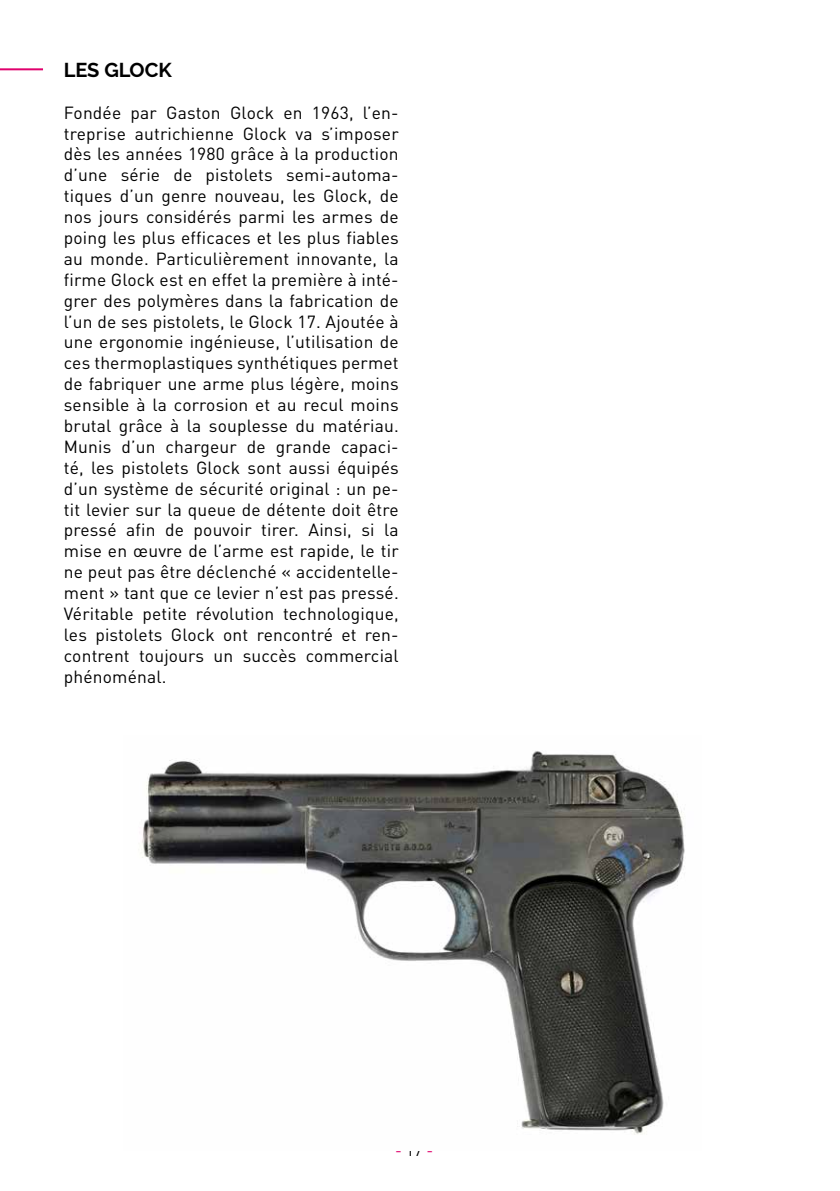
<style>
.page{position:relative;width:840px;height:1191px;background:#fff}
.page>*{position:absolute;margin:0;border:0;box-sizing:border-box;transform-origin:0 0}
.t1{font:700 20px "Raleway";color:#000}
.t2{font:17.4px/20.8px "DIN Pro";letter-spacing:.01em;color:#000;text-align:justify}
.t3{font:16px "DIN Pro";color:#e0006d}
.s1{color:#000}
</style>
<div class="page">
<img style="left:141px;top:751px;width:544px;height:384px">
<hr style="left:0;top:68px;width:43px;height:2px;background:#e0006d">
<p class="t1" style="left:64px;top:58px;width:109px">LES GLOCK</p>
<p class="t2" style="left:64px;top:100px;width:336px">Fondée par Gaston Glock en 1963, l’en&shy;treprise autrichienne Glock va s’imposer dès les années 1980 grâce à la production d’une série de pistolets semi-automa&shy;tiques d’un genre nouveau, les Glock, de nos jours considérés parmi les armes de poing les plus efficaces et les plus fiables au monde. Particulièrement innovante, la firme Glock est en effet la première à inté&shy;grer des polymères dans la fabrication de l’un de ses pistolets, le Glock 17. Ajoutée à une ergonomie ingénieuse, l’utilisation de ces thermoplastiques synthétiques permet de fabriquer une arme plus légère, moins sensible à la corrosion et au recul moins brutal grâce à la souplesse du matériau.<br>Munis d’un chargeur de grande capaci&shy;té, les pistolets Glock sont aussi équipés d’un système de sécurité original : un pe&shy;tit levier sur la queue de détente doit être pressé afin de pouvoir tirer. Ainsi, si la mise en œuvre de l’arme est rapide, le tir ne peut pas être déclenché « accidentelle&shy;ment » tant que ce levier n’est pas pressé.<br>Véritable petite révolution technologique, les pistolets Glock ont rencontré et ren&shy;contrent toujours un succès commercial phénoménal.</p>
<p class="t3" style="left:395px;top:1138px;width:40px">- <span class="s1">17</span> -</p>
</div>
